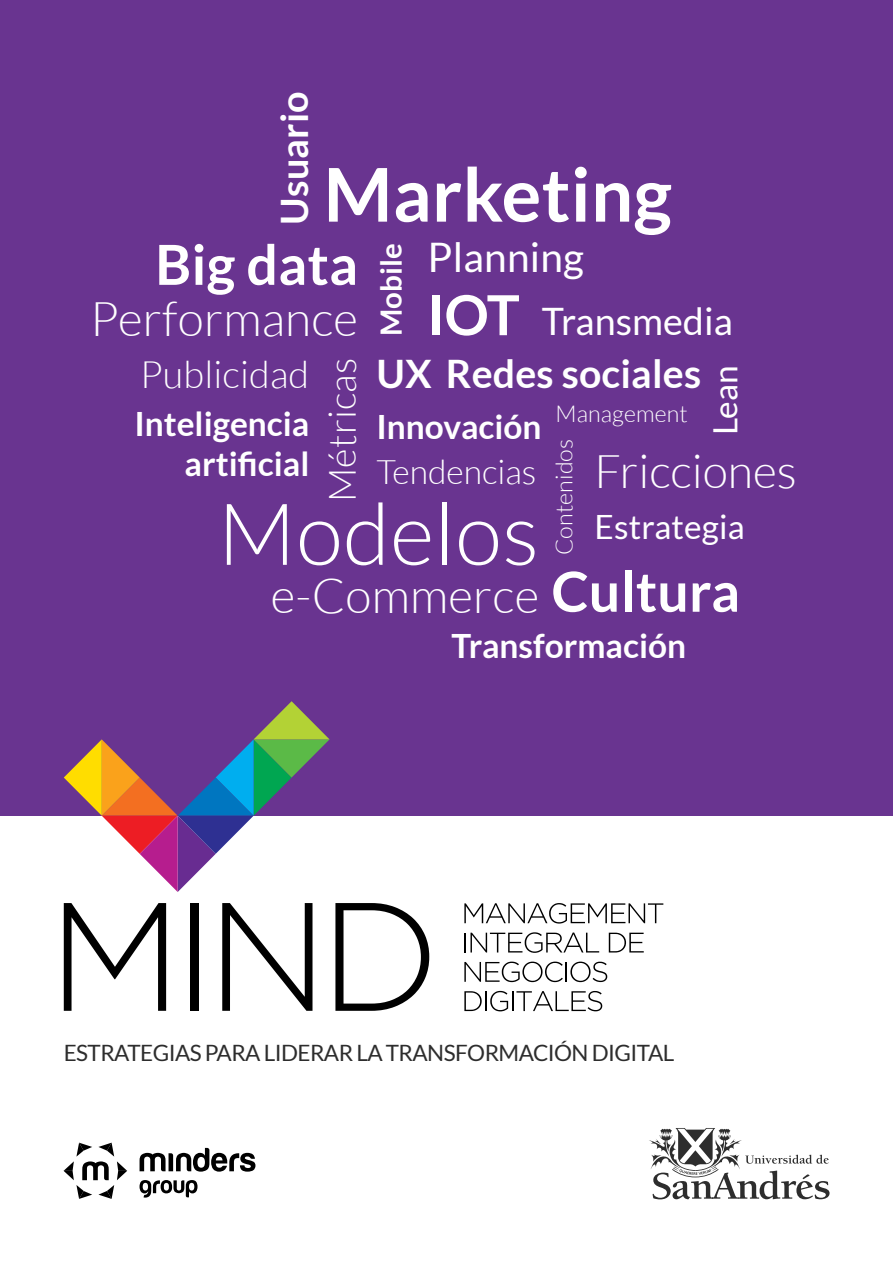
<style>
.page{position:relative;width:893px;height:1263px;background:#fff}
.page>*{position:absolute;margin:0;border:0;box-sizing:border-box;transform-origin:0 0}
.t1{font:300 85.8px "Lato";letter-spacing:.005em;color:#fff}
.t2{font:700 74.1px "Lato";letter-spacing:.005em;color:#fff}
.t3{font:700 55.2px "Lato";letter-spacing:.005em;color:#fff}
.t4{font:300 48px "Lato";letter-spacing:.005em;color:#fff}
.t5{font:300 46.5px "Lato";color:#fff}
.t6{font:40.65px "Lato";letter-spacing:.005em;color:#fff}
.t7{font:700 39.3px "Lato";letter-spacing:.005em;color:#fff}
.t8{font:300 37.8px "Lato";letter-spacing:.005em;color:#fff}
.t9{font:37.8px "Lato";color:#fff}
.t10{font:700 37.8px "Lato";letter-spacing:.005em;color:#fff}
.t11{font:300 33.75px "Lato";color:#fff}
.t12{font:700 33.45px/40px "Lato";color:#fff;text-align:right}
.t13{font:33.45px "Lato";letter-spacing:.005em;color:#fff}
.t14{font:700 29.4px "Lato";letter-spacing:.005em;color:#fff}
.t15{font:300 23.25px "Lato";letter-spacing:.005em;color:#fff}
.t16{font:22.5px "Lato";letter-spacing:-.025em;color:#2d2d2d}
</style>
<div class="page">
<div style="left:1px;top:0;width:892px;height:816px;background:#693490"></div>
<svg style="left:64px;top:903px;width:102px;height:108px"></svg>
<div style="left:190px;top:903px;width:8px;height:108px;background:#000"></div>
<svg style="left:222px;top:903px;width:90px;height:108px"></svg>
<svg style="left:335px;top:903px;width:94px;height:108px"></svg>
<svg style="left:464px;top:903px;width:199px;height:20px"></svg>
<svg style="left:465px;top:932px;width:134px;height:21px"></svg>
<svg style="left:609px;top:933px;width:35px;height:19px"></svg>
<svg style="left:464px;top:961px;width:99px;height:21px"></svg>
<hr style="left:565px;top:962px;width:2px;height:20px;background:#000">
<svg style="left:570px;top:961px;width:37px;height:21px"></svg>
<svg style="left:464px;top:991px;width:18px;height:20px"></svg>
<hr style="left:485px;top:991px;width:2px;height:20px;background:#000">
<svg style="left:490px;top:991px;width:112px;height:20px"></svg>
<svg style="left:649px;top:1128px;width:180px;height:71px"></svg>
<svg style="left:64px;top:701px;width:266px;height:191px"></svg>
<svg style="left:64px;top:1142px;width:63px;height:57px"></svg>
<svg style="left:140px;top:1148px;width:115px;height:23px"></svg>
<svg style="left:140px;top:1180px;width:58px;height:17px"></svg>
<p class="t10" style="left:273px;top:225px;width:135px;rotate:-90deg">Usuario</p>
<h2 class="t2" style="left:324px;top:152px;width:350px">Marketing</h2>
<p class="t6" style="left:428px;top:235px;width:158px">Planning</p>
<h3 class="t3" style="left:155px;top:233px;width:204px">Big data</h3>
<p class="t14" style="left:374px;top:336px;width:95px;rotate:-90deg">Mobile</p>
<h3 class="t3" style="left:427px;top:283px;width:94px">IOT</h3>
<p class="t7" style="left:376px;top:351px;width:326px">UX Redes sociales</p>
<h3 class="t4" style="left:90px;top:293px;width:269px">Performance</h3>
<p class="t9" style="left:542px;top:301px;width:193px">Transmedia</p>
<p class="t8" style="left:322px;top:502px;width:146px;rotate:-90deg">Métricas</p>
<p class="t8" style="left:140px;top:354px;width:170px">Publicidad</p>
<p class="t13" style="left:707px;top:435px;width:72px;rotate:-90deg">Lean</p>
<p class="t15" style="left:555px;top:401px;width:134px">Management</p>
<p class="t15" style="left:552px;top:555px;width:118px;rotate:-90deg">Contenidos</p>
<p class="t12" style="left:134px;top:404px;width:177px">Inteligencia artificial</p>
<p class="t12" style="left:376px;top:406px;width:167px">Innovación</p>
<h3 class="t5" style="left:595px;top:446px;width:204px">Fricciones</h3>
<p class="t11" style="left:376px;top:453px;width:161px">Tendencias</p>
<h1 class="t1" style="left:218px;top:488px;width:323px">Modelos</h1>
<p class="t13" style="left:595px;top:508px;width:152px">Estrategia</p>
<h3 class="t4" style="left:271px;top:570px;width:270px">e-Commerce</h3>
<h3 class="t3" style="left:552px;top:560px;width:190px">Cultura</h3>
<p class="t12" style="left:452px;top:626px;width:236px">Transformación</p>
<p class="t16" style="left:64px;top:1040px;width:612px">ESTRATEGIAS PARA LIDERAR LA TRANSFORMACIÓN DIGITAL</p>
</div>
